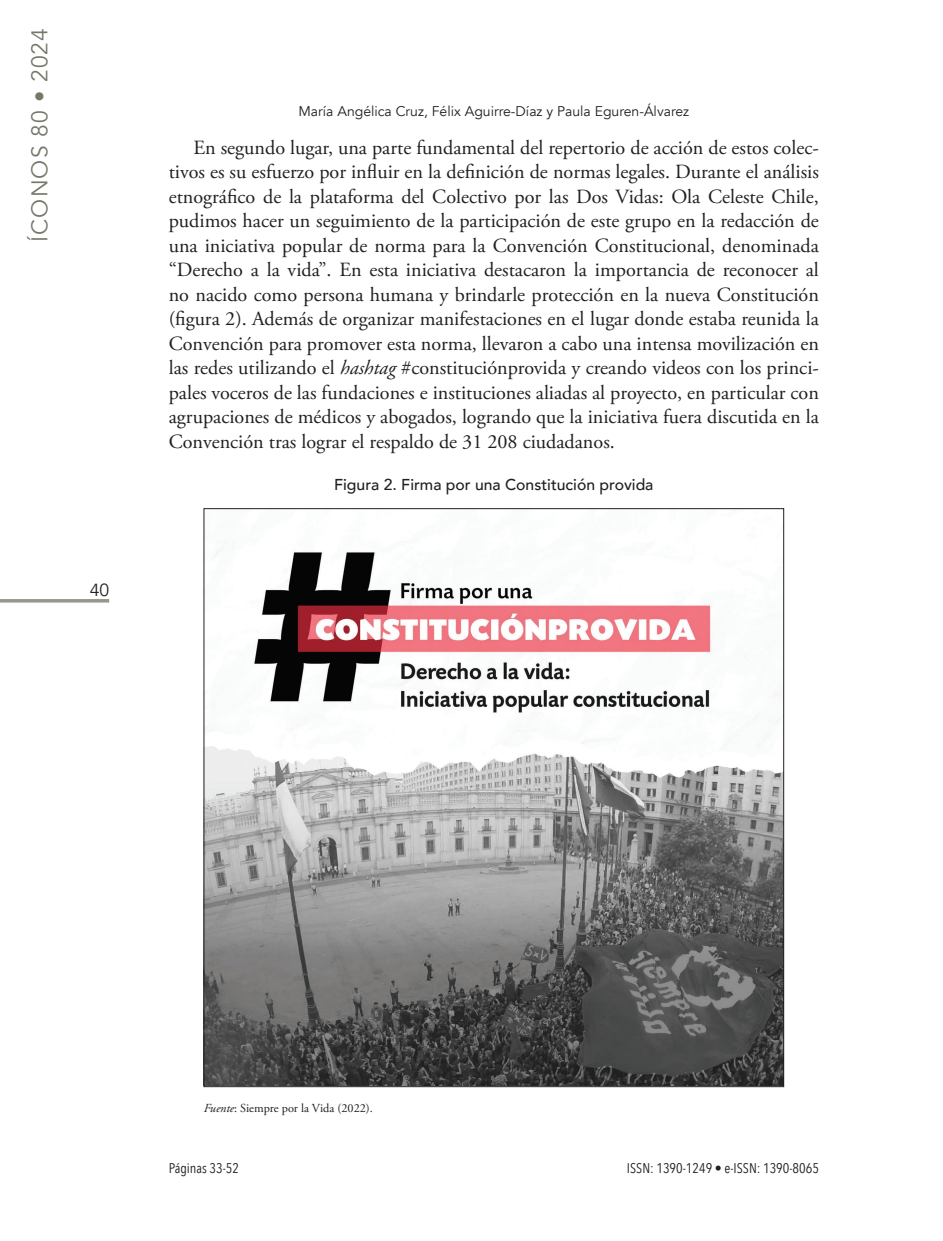
<style>
.page{position:relative;width:943px;height:1241px;background:#fff}
.page>*{position:absolute;margin:0;border:0;box-sizing:border-box;transform-origin:0 0}
.t1{font:22.75px "Avenir";letter-spacing:.05em;color:#747869}
.t2{font:20.12px/24.5px "Adobe Garamond Pro";color:#231f20;text-align:justify}
.t3{font:17.5px "Avenir";color:#231f20}
.t4{font:500 15.75px "Avenir";color:#231f20}
.t5{font:14px "Avenir";color:#231f20}
.t6{font:14px "Avenir Next Condensed";color:#231f20}
.t7{font:12.25px "Adobe Garamond Pro";color:#231f20}
.s1{font-style:italic}
</style>
<div class="page">
<hr style="left:0;top:599px;width:109px;height:3px;background:#96978a">
<img style="left:205px;top:542px;width:577px;height:542px">
<p class="t1" style="left:26px;top:242px;width:215px;rotate:-90deg">ÍCONOS 80 • 2024</p>
<p class="t3" style="left:90px;top:579px;width:21px">40</p>
<p class="t5" style="left:298px;top:103px;width:392px">María Angélica Cruz, Félix Aguirre-Díaz y Paula Eguren-Álvarez</p>
<p class="t2" style="left:169px;top:136px;width:651px;text-indent:25px">En segundo lugar, una parte fundamental del repertorio de acción de estos colec&shy;tivos es su esfuerzo por influir en la definición de normas legales. Durante el análisis etnográfico de la plataforma del Colectivo por las Dos Vidas: Ola Celeste Chile, pudimos hacer un seguimiento de la participación de este grupo en la redacción de una iniciativa popular de norma para la Convención Constitucional, denominada “Derecho a la vida”. En esta iniciativa destacaron la importancia de reconocer al no nacido como persona humana y brindarle protección en la nueva Constitución (figura 2). Además de organizar manifestaciones en el lugar donde estaba reunida la Convención para promover esta norma, llevaron a cabo una intensa movilización en las redes utilizando el <span class="s1">hashtag</span> #constituciónprovida y creando videos con los princi&shy;pales voceros de las fundaciones e instituciones aliadas al proyecto, en particular con agrupaciones de médicos y abogados, logrando que la iniciativa fuera discutida en la Convención tras lograr el respaldo de 31 208 ciudadanos.</p>
<p class="t4" style="left:334px;top:470px;width:321px">Figura 2. Firma por una Constitución provida</p>
<p class="t7" style="left:204px;top:1100px;width:171px"><span class="s1">Fuente</span>: Siempre por la Vida (2022).</p>
<p class="t6" style="left:169px;top:1155px;width:72px">Páginas 33-52</p>
<p class="t6" style="left:627px;top:1155px;width:193px">ISSN: 1390-1249 • e-ISSN: 1390-8065</p>
</div>
